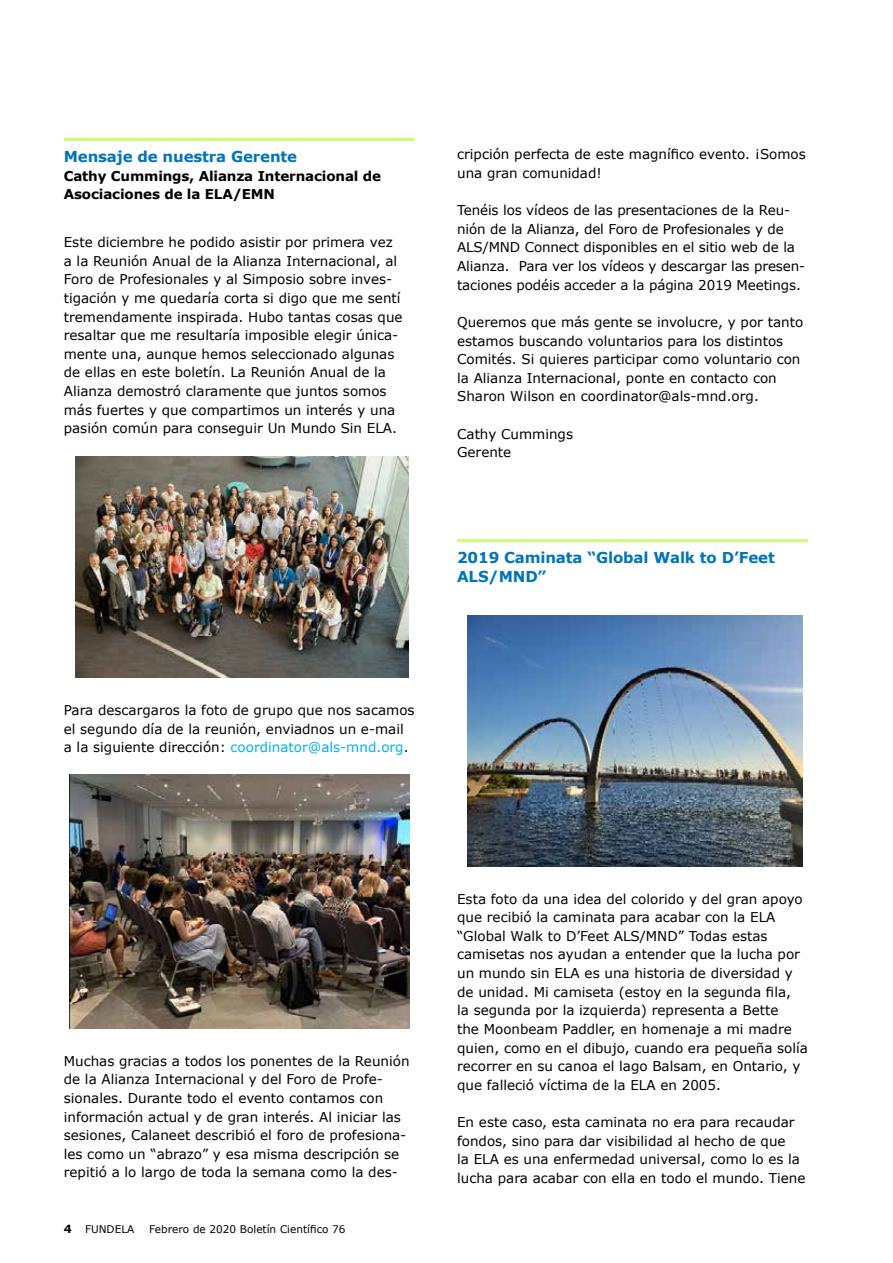
<style>
.page{position:relative;width:893px;height:1263px;background:#fff}
.page>*{position:absolute;margin:0;border:0;box-sizing:border-box;transform-origin:0 0}
.t1{font:700 15px/18.6px "Verdana";letter-spacing:-.01em;color:#0075b8}
.t2{font:13.5px/18.6px "Verdana";color:#000}
.t3{font:700 13.5px/18.6px "Verdana";letter-spacing:-.01em;color:#000}
.t4{font:10.5px "Verdana";color:#000}
.s1{color:#00aeef}
.s2{font-weight:700;font-size:11.25px}
</style>
<div class="page">
<hr style="left:64px;top:138px;width:351px;height:3px;background:#c9ff77">
<img style="left:75px;top:456px;width:333px;height:222px">
<img style="left:69px;top:774px;width:340px;height:254px">
<hr style="left:457px;top:539px;width:351px;height:3px;background:#c9ff77">
<img style="left:467px;top:615px;width:336px;height:251px">
<p class="t1" style="left:64px;top:147px;width:235px">Mensaje de nuestra Gerente</p>
<p class="t3" style="left:64px;top:166px;width:319px">Cathy Cummings, Alianza Internacional de<br>Asociaciones de la ELA/EMN</p>
<p class="t2" style="left:64px;top:233px;width:340px">Este diciembre he podido asistir por primera vez a la Reunión Anual de la Alianza Internacional, al Foro de Profesionales y al Simposio sobre inves&shy;tigación y me quedaría corta si digo que me sentí tremendamente inspirada. Hubo tantas cosas que resaltar que me resultaría imposible elegir única&shy;mente una, aunque hemos seleccionado algunas de ellas en este boletín. La Reunión Anual de la Alianza demostró claramente que juntos somos más fuertes y que compartimos un interés y una pasión común para conseguir Un Mundo Sin ELA.</p>
<p class="t2" style="left:457px;top:145px;width:350px">cripción perfecta de este magnífico evento. ¡Somos una gran comunidad!</p>
<p class="t2" style="left:457px;top:201px;width:350px">Tenéis los vídeos de las presentaciones de la Reu&shy;nión de la Alianza, del Foro de Profesionales y de ALS/MND Connect disponibles en el sitio web de la Alianza. Para ver los vídeos y descargar las presen&shy;taciones podéis acceder a la página 2019 Meetings.</p>
<p class="t2" style="left:457px;top:313px;width:348px">Queremos que más gente se involucre, y por tanto estamos buscando voluntarios para los distintos Comités. Si quieres participar como voluntario con la Alianza Internacional, ponte en contacto con Sharon Wilson en coordinator@als-mnd.org.</p>
<p class="t2" style="left:457px;top:424px;width:117px">Cathy Cummings<br>Gerente</p>
<p class="t1" style="left:457px;top:548px;width:319px">2019 Caminata “Global Walk to D’Feet<br>ALS/MND”</p>
<p class="t2" style="left:64px;top:701px;width:352px">Para descargaros la foto de grupo que nos sacamos el segundo día de la reunión, enviadnos un e-mail a la siguiente dirección: <span class="s1">coordinator@als-mnd.org</span>.</p>
<p class="t2" style="left:64px;top:1051px;width:347px">Muchas gracias a todos los ponentes de la Reunión de la Alianza Internacional y del Foro de Profe&shy;sionales. Durante todo el evento contamos con información actual y de gran interés. Al iniciar las sesiones, Calaneet describió el foro de profesiona&shy;les como un “abrazo” y esa misma descripción se repitió a lo largo de toda la semana como la des-</p>
<p class="t4" style="left:64px;top:1222px;width:72px"><span class="s2">4</span> FUNDELA</p>
<p class="t4" style="left:149px;top:1222px;width:198px">Febrero de 2020 Boletín Científico 76</p>
<p class="t2" style="left:457px;top:889px;width:352px">Esta foto da una idea del colorido y del gran apoyo que recibió la caminata para acabar con la ELA “Global Walk to D’Feet ALS/MND” Todas estas camisetas nos ayudan a entender que la lucha por un mundo sin ELA es una historia de diversidad y de unidad. Mi camiseta (estoy en la segunda fila,<br>la segunda por la izquierda) representa a Bette<br>the Moonbeam Paddler, en homenaje a mi madre quien, como en el dibujo, cuando era pequeña solía recorrer en su canoa el lago Balsam, en Ontario, y que falleció víctima de la ELA en 2005.</p>
<p class="t2" style="left:457px;top:1112px;width:350px">En este caso, esta caminata no era para recaudar fondos, sino para dar visibilidad al hecho de que<br>la ELA es una enfermedad universal, como lo es la lucha para acabar con ella en todo el mundo. Tiene</p>
</div>
